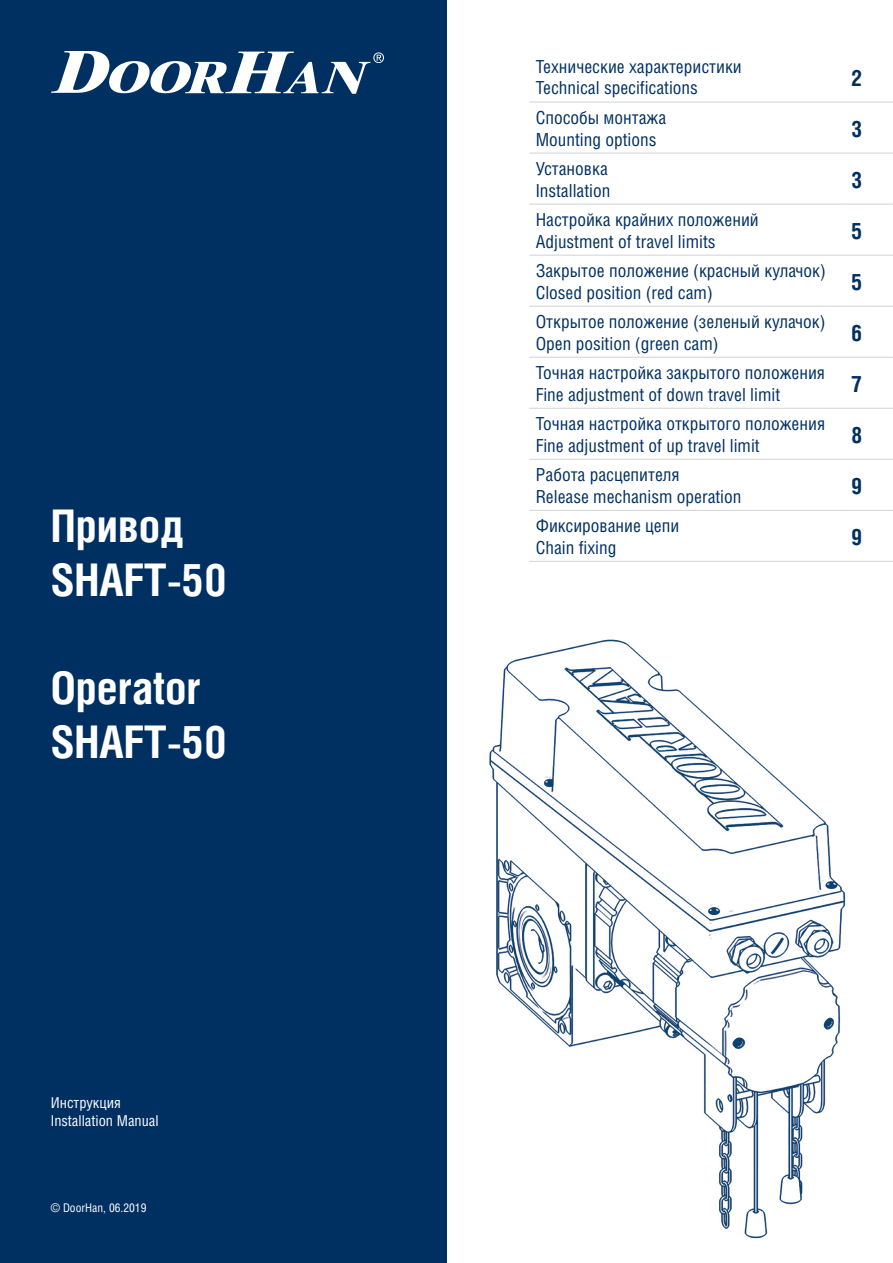
<style>
.page{position:relative;width:893px;height:1263px;background:#fff}
.page>*{position:absolute;margin:0;border:0;box-sizing:border-box;transform-origin:0 0}
.t1{font:700 45px/54px "Helios Cond";color:#fff}
.t2{font:700 22.5px "Helios Cond";color:#003062}
.t3{font:18px/21.6px "Helios Cond";color:#003062}
.t4{font:15px/18px "Helios Cond";color:#fff}
.t5{font:12px "Helios Cond";color:#fff}
</style>
<div class="page">
<div style="left:0;top:0;width:446px;height:1263px;background:#003062"></div>
<svg style="left:51px;top:51px;width:333px;height:43px"></svg>
<img style="left:489px;top:639px;width:357px;height:600px">
<hr style="left:529px;top:102px;width:316px;height:1px;background:#d1d2d4">
<hr style="left:845px;top:102px;width:48px;height:1px;background:#d1d2d4">
<hr style="left:529px;top:153px;width:316px;height:1px;background:#d1d2d4">
<hr style="left:845px;top:153px;width:48px;height:1px;background:#d1d2d4">
<hr style="left:529px;top:204px;width:316px;height:1px;background:#d1d2d4">
<hr style="left:845px;top:204px;width:48px;height:1px;background:#d1d2d4">
<hr style="left:529px;top:255px;width:316px;height:1px;background:#d1d2d4">
<hr style="left:845px;top:255px;width:48px;height:1px;background:#d1d2d4">
<hr style="left:529px;top:306px;width:316px;height:1px;background:#d1d2d4">
<hr style="left:845px;top:306px;width:48px;height:1px;background:#d1d2d4">
<hr style="left:529px;top:357px;width:316px;height:1px;background:#d1d2d4">
<hr style="left:845px;top:357px;width:48px;height:1px;background:#d1d2d4">
<hr style="left:529px;top:408px;width:316px;height:1px;background:#d1d2d4">
<hr style="left:845px;top:408px;width:48px;height:1px;background:#d1d2d4">
<hr style="left:529px;top:459px;width:316px;height:1px;background:#d1d2d4">
<hr style="left:845px;top:459px;width:48px;height:1px;background:#d1d2d4">
<hr style="left:529px;top:510px;width:316px;height:1px;background:#d1d2d4">
<hr style="left:845px;top:510px;width:48px;height:1px;background:#d1d2d4">
<hr style="left:529px;top:561px;width:316px;height:1px;background:#d1d2d4">
<hr style="left:845px;top:561px;width:48px;height:1px;background:#d1d2d4">
<h1 class="t1" style="left:51px;top:497px;width:178px">Привод<br>SHAFT-50</h1>
<h1 class="t1" style="left:51px;top:659px;width:178px">Operator<br>SHAFT-50</h1>
<p class="t4" style="left:51px;top:1093px;width:109px">Инструкция<br>Installation Manual</p>
<p class="t5" style="left:51px;top:1200px;width:97px">© DoorHan, 06.2019</p>
<p class="t3" style="left:536px;top:55px;width:208px">Технические характеристики<br>Technical specifications</p>
<p class="t2" style="left:851px;top:64px;width:13px">2</p>
<p class="t3" style="left:536px;top:106px;width:132px">Способы монтажа<br>Mounting options</p>
<p class="t2" style="left:851px;top:115px;width:13px">3</p>
<p class="t3" style="left:536px;top:157px;width:76px">Установка<br>Installation</p>
<p class="t2" style="left:851px;top:166px;width:13px">3</p>
<p class="t3" style="left:536px;top:208px;width:225px">Настройка крайних положений<br>Adjustment of travel limits</p>
<p class="t2" style="left:851px;top:217px;width:13px">5</p>
<p class="t3" style="left:536px;top:259px;width:292px">Закрытое положение (красный кулачок)<br>Closed position (red cam)</p>
<p class="t2" style="left:851px;top:268px;width:13px">5</p>
<p class="t3" style="left:536px;top:310px;width:291px">Открытое положение (зеленый кулачок)<br>Open position (green cam)</p>
<p class="t2" style="left:851px;top:319px;width:13px">6</p>
<p class="t3" style="left:536px;top:361px;width:291px">Точная настройка закрытого положения<br>Fine adjustment of down travel limit</p>
<p class="t2" style="left:851px;top:370px;width:12px">7</p>
<p class="t3" style="left:536px;top:412px;width:291px">Точная настройка открытого положения<br>Fine adjustment of up travel limit</p>
<p class="t2" style="left:851px;top:421px;width:13px">8</p>
<p class="t3" style="left:536px;top:464px;width:207px">Работа расцепителя<br>Release mechanism operation</p>
<p class="t2" style="left:851px;top:472px;width:13px">9</p>
<p class="t3" style="left:536px;top:515px;width:145px">Фиксирование цепи<br>Chain fixing</p>
<p class="t2" style="left:851px;top:523px;width:13px">9</p>
</div>
